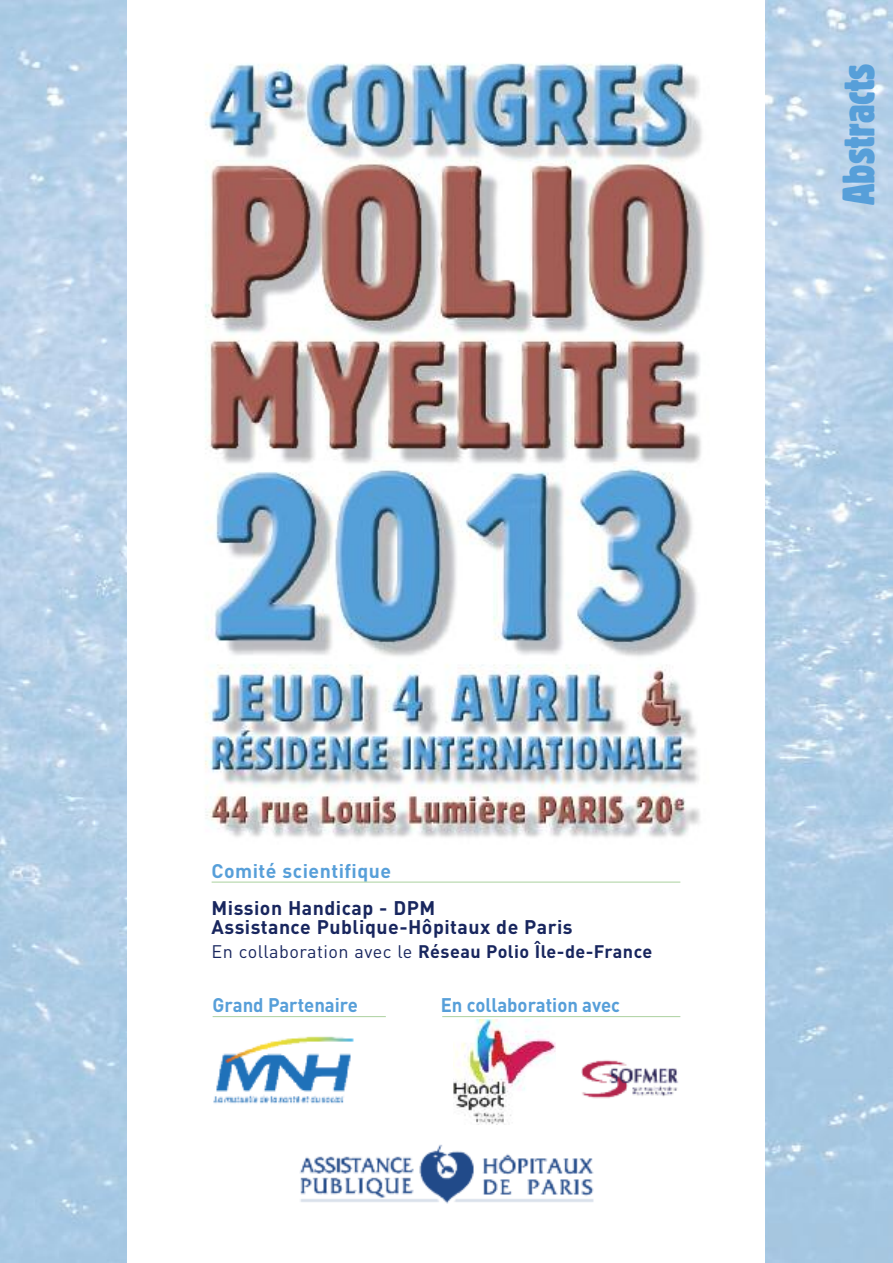
<style>
.page{position:relative;width:893px;height:1263px;background:#fff}
.page>*{position:absolute;margin:0;border:0;box-sizing:border-box;transform-origin:0 0}
.t1{font:condensed 45px "Block BE";color:#579fd9;scale:.95 1}
.t2{font:700 19.5px/19.5px "DIN";letter-spacing:.025em;color:#18265e}
.t3{font:700 19.5px "DIN";color:#579fd9;scale:.95 1}
.t4{font:700 19.5px "DIN";letter-spacing:.025em;color:#579fd9}
.t5{font:700 18px "DIN";letter-spacing:.025em;color:#18265e}
.s1{font-weight:400}
</style>
<div class="page">
<img style="left:0;top:0;width:893px;height:1263px">
<div style="left:128px;top:0;width:637px;height:1263px;background:#fff"></div>
<img style="left:205px;top:63px;width:499px;height:820px">
<img style="left:582px;top:1060px;width:96px;height:39px">
<img style="left:299px;top:1144px;width:295px;height:60px">
<img style="left:453px;top:1019px;width:103px;height:106px">
<hr style="left:212px;top:882px;width:468px;height:1px;background:#abd19e">
<hr style="left:213px;top:1016px;width:173px;height:1px;background:#abd19e">
<hr style="left:442px;top:1016px;width:238px;height:1px;background:#abd19e">
<img style="left:213px;top:1036px;width:141px;height:68px">
<h1 class="t1" style="left:833px;top:205px;width:150px;rotate:-90deg">Abstracts</h1>
<p class="t4" style="left:212px;top:860px;width:181px">Comité scientifique</p>
<p class="t2" style="left:212px;top:898px;width:363px">Mission Handicap - DPM<br>Assistance Publique-Hôpitaux de Paris</p>
<p class="t5" style="left:212px;top:941px;width:442px"><span class="s1">En collaboration avec le</span> Réseau Polio Île-de-France</p>
<p class="t3" style="left:213px;top:994px;width:154px">Grand Partenaire</p>
<p class="t3" style="left:441px;top:994px;width:190px">En collaboration avec</p>
</div>
